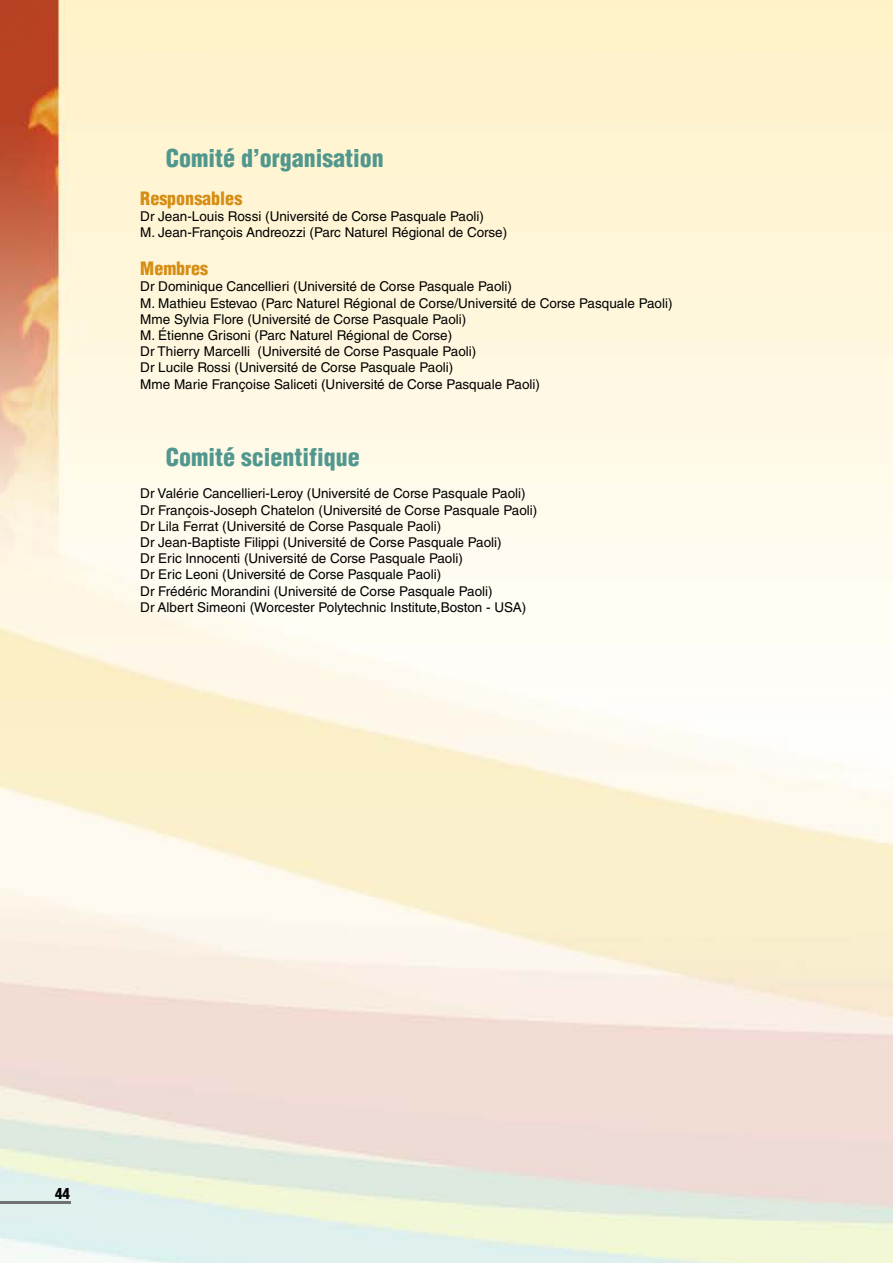
<style>
.page{position:relative;width:893px;height:1263px;background:#fff}
.page>*{position:absolute;margin:0;border:0;box-sizing:border-box;transform-origin:0 0}
.t1{font:900 condensed 24px "Helvetica LT Std";color:#51978e}
.t2{font:900 condensed 18px "Helvetica LT Std";color:#d68d13}
.t3{font:900 condensed 15px "Helvetica LT Std";color:#000}
.t4{font:13.5px/16.2px "Helvetica LT Std";color:#000}
</style>
<div class="page">
<img style="left:0;top:0;width:893px;height:1263px">
<hr style="left:0;top:1201px;width:70px;height:2px;background:#707172">
<h1 class="t1" style="left:166px;top:143px;width:219px">Comité d’organisation</h1>
<h2 class="t2" style="left:140px;top:187px;width:103px">Responsables</h2>
<p class="t4" style="left:140px;top:208px;width:368px">Dr Jean-Louis Rossi (Université de Corse Pasquale Paoli)<br>M. Jean-François Andreozzi (Parc Naturel Régional de Corse)</p>
<h2 class="t2" style="left:140px;top:257px;width:69px">Membres</h2>
<p class="t4" style="left:140px;top:278px;width:534px">Dr Dominique Cancellieri (Université de Corse Pasquale Paoli)<br>M. Mathieu Estevao (Parc Naturel Régional de Corse/Université de Corse Pasquale Paoli)<br>Mme Sylvia Flore (Université de Corse Pasquale Paoli)<br>M. Étienne Grisoni (Parc Naturel Régional de Corse)<br>Dr Thierry Marcelli (Université de Corse Pasquale Paoli)<br>Dr Lucile Rossi (Université de Corse Pasquale Paoli)<br>Mme Marie Françoise Saliceti (Université de Corse Pasquale Paoli)</p>
<h1 class="t1" style="left:166px;top:442px;width:195px">Comité scientifique</h1>
<p class="t4" style="left:140px;top:485px;width:399px">Dr Valérie Cancellieri-Leroy (Université de Corse Pasquale Paoli)<br>Dr François-Joseph Chatelon (Université de Corse Pasquale Paoli)<br>Dr Lila Ferrat (Université de Corse Pasquale Paoli)<br>Dr Jean-Baptiste Filippi (Université de Corse Pasquale Paoli)<br>Dr Eric Innocenti (Université de Corse Pasquale Paoli)<br>Dr Eric Leoni (Université de Corse Pasquale Paoli)<br>Dr Frédéric Morandini (Université de Corse Pasquale Paoli)<br>Dr Albert Simeoni (Worcester Polytechnic Institute,Boston - USA)</p>
<p class="t3" style="left:55px;top:1183px;width:16px">44</p>
</div>
